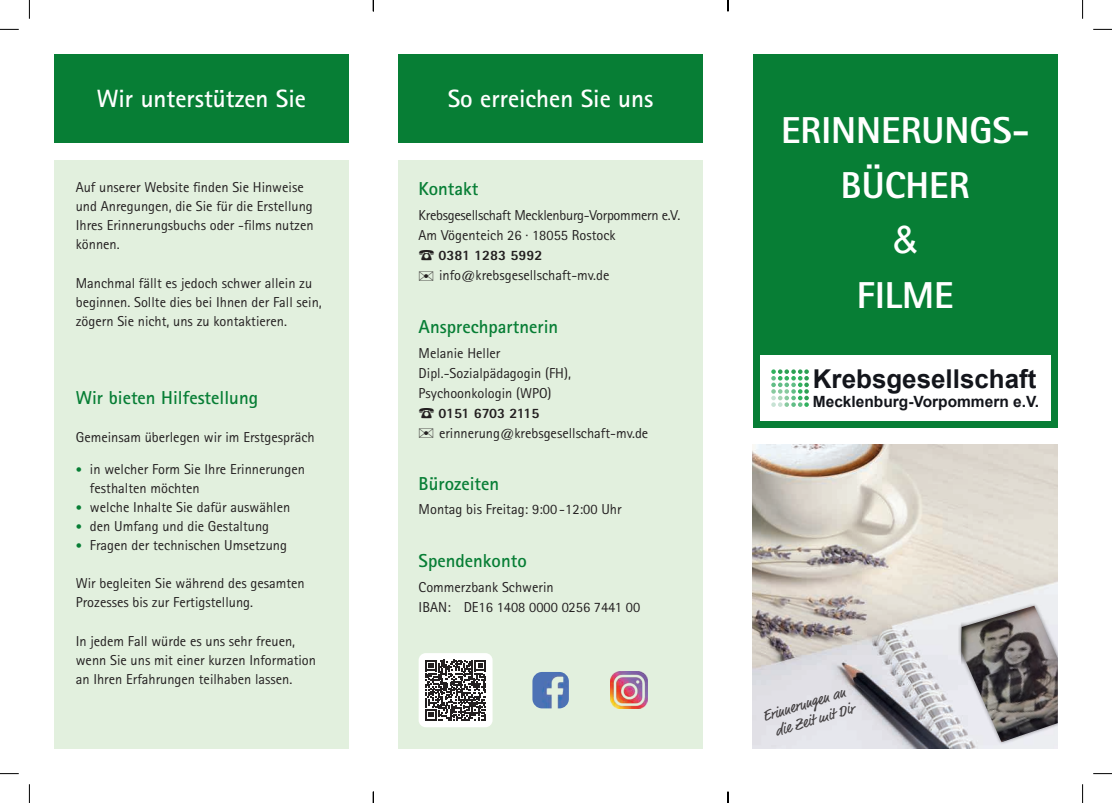
<style>
.page{position:relative;width:1112px;height:803px;background:#fff}
.page>*{position:absolute;margin:0;border:0;box-sizing:border-box;transform-origin:0 0}
.t1{font:800 37.5px/55px "Rotis Sans Serif Std";color:#fff;text-align:center}
.t2{font:37.5px "Arial";color:#fff}
.t3{font:700 26px "Arial";color:#13151b}
.t4{font:700 25px "Rotis Sans Serif Std";color:#fff}
.t5{font:700 18.75px "Rotis Sans Serif Std";color:#077e35}
.t6{font:700 15.5px "Arial";color:#13151b}
.t7{font:15px/18px "Market Pro";color:#231f20;text-align:center}
.t8{font:14.38px/19.1px "Rotis Sans Serif Std";color:#231f20}
.s1{font-size:12.5px;color:#077e35}
.s2{font-weight:800}
</style>
<div class="page">
<div style="left:752px;top:54px;width:305px;height:373px;background:#077e35"></div>
<div style="left:398px;top:160px;width:305px;height:589px;background:#e2f0de"></div>
<div style="left:398px;top:54px;width:305px;height:89px;background:#077e35"></div>
<div style="left:54px;top:160px;width:294px;height:589px;background:#e2f0de"></div>
<div style="left:54px;top:54px;width:294px;height:89px;background:#077e35"></div>
<img style="left:752px;top:444px;width:305px;height:305px">
<div style="left:957px;top:602px;width:104px;height:144px;background:#231f20;opacity:.5"></div>
<img style="left:961px;top:606px;width:96px;height:136px">
<div style="left:960px;top:620px;width:20px;height:45px;background:#231f20;opacity:.75"></div>
<div style="left:1058px;top:632px;width:14px;height:101px;background:#fff"></div>
<div style="left:418px;top:653px;width:74px;height:74px;background:#fff;border-radius:7px"></div>
<svg style="left:425px;top:660px;width:61px;height:60px"></svg>
<img style="left:532px;top:672px;width:36px;height:36px">
<img style="left:610px;top:672px;width:37px;height:36px">
<div style="left:759px;top:355px;width:291px;height:65px;background:#fff"></div>
<svg style="left:771px;top:369px;width:37px;height:38px"></svg>
<svg style="left:0;top:29px;width:19px;height:1px"></svg>
<svg style="left:1093px;top:29px;width:18px;height:1px"></svg>
<svg style="left:0;top:773px;width:19px;height:1px"></svg>
<svg style="left:1093px;top:773px;width:18px;height:1px"></svg>
<svg style="left:29px;top:0;width:1px;height:19px"></svg>
<svg style="left:29px;top:784px;width:1px;height:19px"></svg>
<svg style="left:1082px;top:0;width:1px;height:19px"></svg>
<svg style="left:1082px;top:784px;width:1px;height:19px"></svg>
<svg style="left:372px;top:0;width:2px;height:11px"></svg>
<svg style="left:372px;top:792px;width:2px;height:11px"></svg>
<h3 class="t4" style="left:97px;top:83px;width:211px">Wir unterstützen Sie</h3>
<h3 class="t4" style="left:447px;top:83px;width:207px">So erreichen Sie uns</h3>
<p class="t8" style="left:76px;top:177px;width:239px">Auf unserer Website finden Sie Hinweise und Anregungen, die Sie für die Erstellung Ihres Erinnerungsbuchs oder -films nutzen können.</p>
<p class="t8" style="left:76px;top:273px;width:247px">Manchmal fällt es jedoch schwer allein zu beginnen. Sollte dies bei Ihnen der Fall sein, zögern Sie nicht, uns zu kontaktieren.</p>
<h3 class="t5" style="left:76px;top:386px;width:184px">Wir bieten Hilfestellung</h3>
<p class="t8" style="left:76px;top:428px;width:240px">Gemeinsam überlegen wir im Erstgespräch</p>
<p class="t8" style="left:90px;top:459px;width:216px;text-indent:-14px"><span class="s1">•</span> in welcher Form Sie Ihre Erinnerungen festhalten möchten</p>
<p class="t8" style="left:76px;top:497px;width:216px"><span class="s1">•</span> welche Inhalte Sie dafür auswählen</p>
<p class="t8" style="left:76px;top:516px;width:195px"><span class="s1">•</span> den Umfang und die Gestaltung</p>
<p class="t8" style="left:76px;top:536px;width:213px"><span class="s1">•</span> Fragen der technischen Umsetzung</p>
<p class="t8" style="left:76px;top:574px;width:230px">Wir begleiten Sie während des gesamten<br>Prozesses bis zur Fertigstellung.</p>
<p class="t8" style="left:76px;top:631px;width:242px">In jedem Fall würde es uns sehr freuen, wenn Sie uns mit einer kurzen Information an Ihren Erfahrungen teilhaben lassen.</p>
<h3 class="t5" style="left:418px;top:177px;width:61px">Kontakt</h3>
<p class="t8" style="left:418px;top:205px;width:263px;line-height:20px">Krebsgesellschaft Mecklenburg-Vorpommern e.V.<br>Am Vögenteich 26 · 18055 Rostock<br>☎ <span class="s2">0381 1283 5992<br></span>✉ info@krebsgesellschaft-mv.de</p>
<h3 class="t5" style="left:418px;top:314px;width:141px">Ansprechpartnerin</h3>
<p class="t8" style="left:418px;top:343px;width:231px;line-height:20px">Melanie Heller<br>Dipl.-Sozialpädagogin (FH),<br>Psychoonkologin (WPO)<br>☎ <span class="s2">0151 6703 2115<br></span>✉ erinnerung@krebsgesellschaft-mv.de</p>
<h3 class="t5" style="left:418px;top:472px;width:82px">Bürozeiten</h3>
<p class="t8" style="left:418px;top:500px;width:204px">Montag bis Freitag: 9:00 -12:00 Uhr</p>
<h3 class="t5" style="left:418px;top:548px;width:109px">Spendenkonto</h3>
<p class="t8" style="left:418px;top:577px;width:223px;line-height:20px">Commerzbank Schwerin<br>IBAN: DE16 1408 0000 0256 7441 00</p>
<h1 class="t1" style="left:781px;top:102px;width:250px">ERINNERUNGS-<br>BÜCHER</h1>
<h1 class="t2" style="left:892px;top:215px;width:27px">&amp;</h1>
<h1 class="t1" style="left:856px;top:267px;width:98px">FILME</h1>
<h2 class="t3" style="left:812px;top:361px;width:225px">Krebsgesellschaft</h2>
<p class="t6" style="left:812px;top:390px;width:228px">Mecklenburg-Vorpommern e.V.</p>
<p class="t7" style="left:760px;top:708px;width:91px;rotate:-17deg">Erinnerungen an die Zeit mit Dir</p>
</div>
